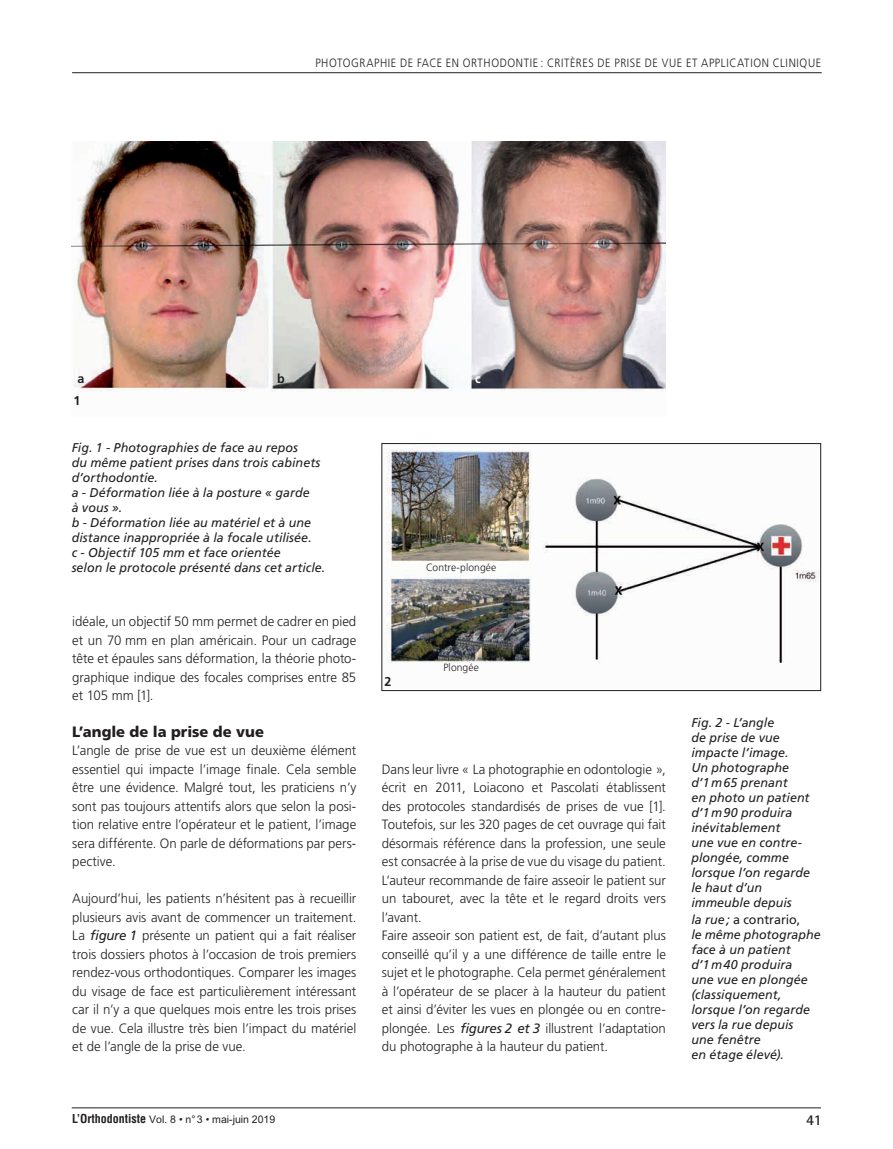
<style>
.page{position:relative;width:893px;height:1149px;background:#fff}
.page>*{position:absolute;margin:0;border:0;box-sizing:border-box;transform-origin:0 0}
.t1{font:900 15px "Frutiger";color:#231f20}
.t2{font:700 15px "Rotis Sans Serif";color:#231f20}
.t3{font:300 13.5px/18.5px "Frutiger";color:#231f20;text-align:justify}
.t4{font:italic 12.75px/15px "Frutiger";letter-spacing:.005em;color:#231f20}
.t5{font:700 12.75px "Frutiger";color:#231f20}
.t6{font:700 12.75px "Frutiger";color:#fff}
.t7{font:300 12px "Frutiger";letter-spacing:.055em;color:#231f20;scale:.9 1}
.t8{font:10.5px "M Arial";color:#231f20}
.t9{font:300 10.5px "Frutiger";letter-spacing:.01em;color:#231f20}
.s1{font-weight:400;font-style:italic}
.s2{font-style:normal}
.s3{font-family:"Helvetica";font-weight:700;font-stretch:condensed;font-size:12px}
</style>
<div class="page">
<hr style="left:72px;top:1107px;width:749px;height:1px;background:#231f20">
<hr style="left:72px;top:72px;width:750px;height:1px;background:#231f20">
<img style="left:72px;top:141px;width:593px;height:251px">
<img style="left:385px;top:445px;width:434px;height:218px">
<div style="left:382px;top:443px;width:439px;height:247px;border:1px solid #231f20"></div>
<p class="t7" style="left:315px;top:56px;width:564px">PHOTOGRAPHIE DE FACE EN ORTHODONTIE : CRITÈRES DE PRISE DE VUE ET APPLICATION CLINIQUE</p>
<p class="t5" style="left:78px;top:371px;width:8px">a</p>
<p class="t5" style="left:277px;top:371px;width:9px">b</p>
<p class="t6" style="left:475px;top:371px;width:7px">c</p>
<p class="t5" style="left:73px;top:393px;width:8px">1</p>
<p class="t4" style="left:72px;top:440px;width:255px">Fig. 1 - Photographies de face au repos<br>du même patient prises dans trois cabinets d’orthodontie.<br>a - Déformation liée à la posture « garde<br>à vous ».<br>b - Déformation liée au matériel et à une distance inappropriée à la focale utilisée.<br>c - Objectif 105 mm et face orientée<br>selon le protocole présenté dans cet article.</p>
<p class="t3" style="left:72px;top:612px;width:286px">idéale, un objectif 50 mm permet de cadrer en pied et un 70 mm en plan américain. Pour un cadrage tête et épaules sans déformation, la théorie photo&shy;graphique indique des focales comprises entre 85 et 105 mm [1].</p>
<p class="t1" style="left:72px;top:722px;width:193px">L’angle de la prise de vue</p>
<p class="t3" style="left:72px;top:741px;width:286px">L’angle de prise de vue est un deuxième élément essentiel qui impacte l’image finale. Cela semble être une évidence. Malgré tout, les praticiens n’y sont pas toujours attentifs alors que selon la posi&shy;tion relative entre l’opérateur et le patient, l’image sera différente. On parle de déformations par pers&shy;pective.</p>
<p class="t3" style="left:72px;top:889px;width:286px">Aujourd’hui, les patients n’hésitent pas à recueillir plusieurs avis avant de commencer un traitement.<br>La <span class="s1">figure 1</span> présente un patient qui a fait réaliser trois dossiers photos à l’occasion de trois premiers rendez-vous orthodontiques. Comparer les images du visage de face est particulièrement intéressant car il n’y a que quelques mois entre les trois prises de vue. Cela illustre très bien l’impact du matériel et de l’angle de la prise de vue.</p>
<p class="t9" style="left:426px;top:561px;width:72px">Contre-plongée</p>
<p class="t5" style="left:384px;top:674px;width:8px">2</p>
<p class="t9" style="left:443px;top:661px;width:37px">Plongée</p>
<p class="t3" style="left:382px;top:759px;width:286px;text-align:left">Dans leur livre « La photographie en odontologie », écrit en 2011, Loiacono et Pascolati établissent des protocoles standardisés de prises de vue [1].<br>Toutefois, sur les 320 pages de cet ouvrage qui fait désormais référence dans la profession, une seule est consacrée à la prise de vue du visage du patient.<br>L’auteur recommande de faire asseoir le patient sur un tabouret, avec la tête et le regard droits vers l’avant.<br>Faire asseoir son patient est, de fait, d’autant plus conseillé qu’il y a une différence de taille entre le sujet et le photographe. Cela permet généralement à l’opérateur de se placer à la hauteur du patient et ainsi d’éviter les vues en plongée ou en contre&shy;plongée. Les <span class="s1">figures 2 et 3</span> illustrent l’adaptation du photographe à la hauteur du patient.</p>
<p class="t4" style="left:691px;top:714px;width:120px">Fig. 2 - L’angle<br>de prise de vue impacte l’image.<br>Un photographe d’1m65 prenant<br>en photo un patient d’1m90 produira inévitablement<br>une vue en contre&shy;plongée, comme lorsque l’on regarde le haut d’un immeuble depuis</p>
<p class="t4" style="left:691px;top:911px;width:131px">la rue; <span class="s2">a contrario,<br></span>le même photographe face à un patient d’1m40 produira<br>une vue en plongée (classiquement, lorsque l’on regarde vers la rue depuis<br>une fenêtre<br>en étage élevé).</p>
<p class="t8" style="left:72px;top:1112px;width:205px"><span class="s3">L’Orthodontiste</span> Vol. 8 • n°3 • mai-juin 2019</p>
<p class="t2" style="left:806px;top:1110px;width:17px">41</p>
</div>
